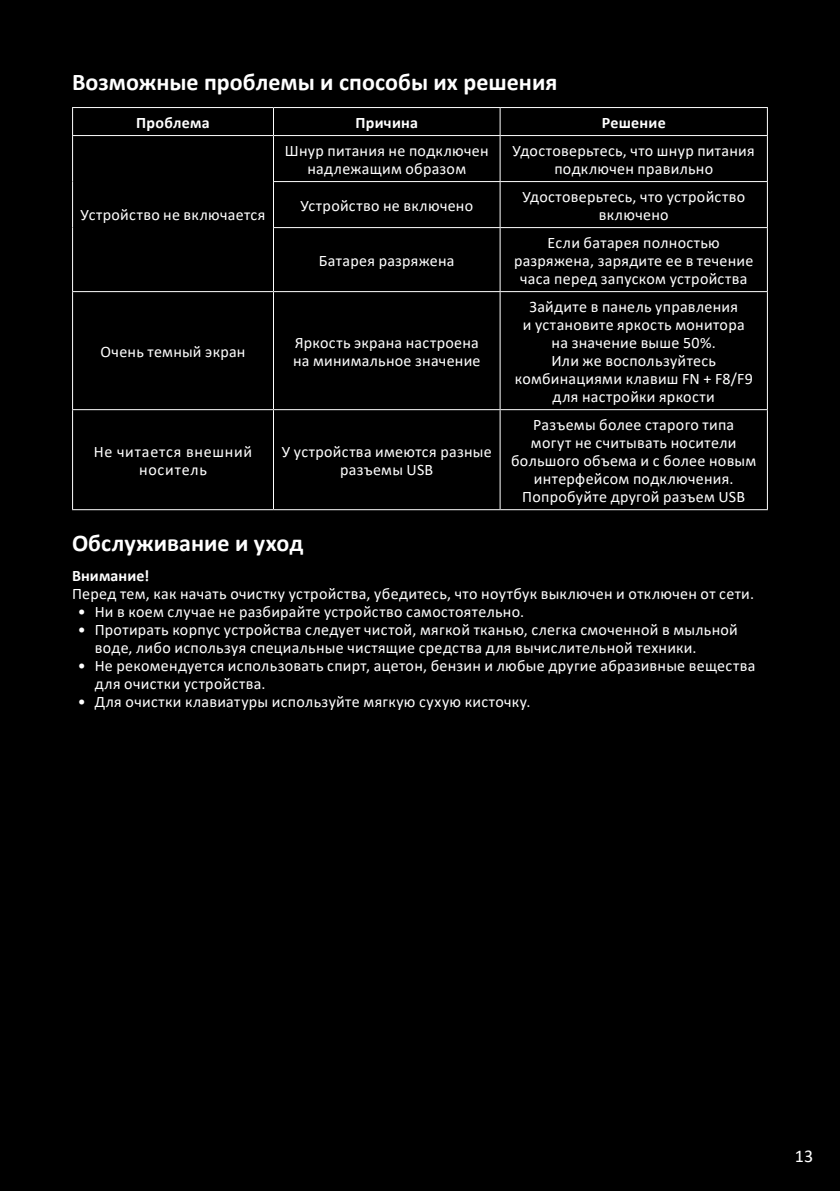
<style>
.page{position:relative;width:840px;height:1191px;background:#fff}
.page>*{position:absolute;margin:0;border:0;box-sizing:border-box;transform-origin:0 0}
.Заголовок{font:700 24px "Calibri";color:#fff}
.t1{font:18px "Calibri";color:#fff}
.Табличный__текст__центр{font:16px/18px "Calibri";letter-spacing:.02em;color:#fff;text-align:center}
.Табличный__заголовки{font:700 16px "Calibri";letter-spacing:.015em;color:#fff}
.Табличный__текст__центр-2{font:16px/18px "Calibri";letter-spacing:.05em;color:#fff;text-align:center}
</style>
<div class="page">
<div style="left:0;top:0;width:839px;height:1191px;background:#000"></div>
<hr style="left:72px;top:107px;width:201px;height:1px;background:#fff">
<svg style="left:72px;top:108px;width:1px;height:27px"></svg>
<hr style="left:273px;top:107px;width:227px;height:1px;background:#fff">
<svg style="left:273px;top:108px;width:1px;height:27px"></svg>
<hr style="left:500px;top:107px;width:267px;height:1px;background:#fff">
<svg style="left:499px;top:108px;width:1px;height:27px"></svg>
<svg style="left:766px;top:108px;width:1px;height:27px"></svg>
<hr style="left:72px;top:135px;width:201px;height:1px;background:#fff">
<hr style="left:72px;top:136px;width:1px;height:46px;background:#fff">
<hr style="left:72px;top:182px;width:1px;height:46px;background:#fff">
<hr style="left:72px;top:228px;width:1px;height:63px;background:#fff">
<hr style="left:273px;top:135px;width:227px;height:1px;background:#fff">
<hr style="left:273px;top:136px;width:1px;height:45px;background:#fff">
<hr style="left:500px;top:135px;width:267px;height:1px;background:#fff">
<hr style="left:499px;top:136px;width:1px;height:45px;background:#fff">
<hr style="left:766px;top:136px;width:1px;height:45px;background:#fff">
<hr style="left:273px;top:181px;width:227px;height:1px;background:#fff">
<hr style="left:273px;top:182px;width:1px;height:45px;background:#fff">
<hr style="left:500px;top:181px;width:267px;height:1px;background:#fff">
<hr style="left:499px;top:182px;width:1px;height:45px;background:#fff">
<hr style="left:766px;top:182px;width:1px;height:45px;background:#fff">
<hr style="left:273px;top:227px;width:227px;height:1px;background:#fff">
<hr style="left:273px;top:228px;width:1px;height:63px;background:#fff">
<hr style="left:500px;top:227px;width:267px;height:1px;background:#fff">
<hr style="left:499px;top:228px;width:1px;height:63px;background:#fff">
<hr style="left:766px;top:228px;width:1px;height:63px;background:#fff">
<hr style="left:72px;top:291px;width:201px;height:1px;background:#fff">
<hr style="left:72px;top:292px;width:1px;height:117px;background:#fff">
<hr style="left:273px;top:291px;width:227px;height:1px;background:#fff">
<hr style="left:273px;top:292px;width:1px;height:117px;background:#fff">
<hr style="left:500px;top:291px;width:267px;height:1px;background:#fff">
<hr style="left:499px;top:292px;width:1px;height:117px;background:#fff">
<hr style="left:766px;top:292px;width:1px;height:117px;background:#fff">
<hr style="left:72px;top:409px;width:201px;height:1px;background:#fff">
<hr style="left:72px;top:410px;width:1px;height:99px;background:#fff">
<hr style="left:273px;top:409px;width:227px;height:1px;background:#fff">
<hr style="left:273px;top:410px;width:1px;height:99px;background:#fff">
<hr style="left:500px;top:409px;width:267px;height:1px;background:#fff">
<hr style="left:499px;top:410px;width:1px;height:99px;background:#fff">
<hr style="left:766px;top:410px;width:1px;height:99px;background:#fff">
<hr style="left:72px;top:509px;width:201px;height:1px;background:#fff">
<hr style="left:273px;top:509px;width:227px;height:1px;background:#fff">
<hr style="left:500px;top:509px;width:267px;height:1px;background:#fff">
<p class="Заголовок" style="left:72px;top:65px;width:486px">Возможные проблемы и способы их решения</p>
<p class="Табличный__заголовки" style="left:136px;top:111px;width:75px">Проблема</p>
<p class="Табличный__заголовки" style="left:355px;top:111px;width:64px">Причина</p>
<p class="Табличный__заголовки" style="left:601px;top:111px;width:65px">Решение</p>
<p class="Табличный__текст__центр" style="left:80px;top:205px;width:186px">Устройство не включается</p>
<p class="Табличный__текст__центр" style="left:285px;top:141px;width:205px">Шнур питания не подключен надлежащим образом</p>
<p class="Табличный__текст__центр" style="left:512px;top:141px;width:243px">Удостоверьтесь, что шнур питания подключен правильно</p>
<p class="Табличный__текст__центр" style="left:300px;top:196px;width:174px">Устройство не включено</p>
<p class="Табличный__текст__центр" style="left:522px;top:187px;width:224px">Удостоверьтесь, что устройство включено</p>
<p class="Табличный__текст__центр" style="left:319px;top:251px;width:137px">Батарея разряжена</p>
<p class="Табличный__текст__центр" style="left:513px;top:233px;width:241px">Если батарея полностью разряжена, зарядите ее в течение часа перед запуском устройства</p>
<p class="Табличный__текст__центр" style="left:100px;top:342px;width:146px">Очень темный экран</p>
<p class="Табличный__текст__центр" style="left:293px;top:333px;width:189px;text-align:left">Яркость экрана настроена на минимальное значение</p>
<p class="Табличный__текст__центр-2" style="left:94px;top:442px;width:160px">Не читается внешний носитель</p>
<p class="Табличный__текст__центр" style="left:282px;top:442px;width:211px">У устройства имеются разные разъемы USB</p>
<p class="Табличный__текст__центр" style="left:522px;top:297px;width:223px">Зайдите в панель управления<br>и установите яркость монитора на значение выше 50%.</p>
<p class="Табличный__текст__центр" style="left:514px;top:351px;width:239px">Или же воспользуйтесь комбинациями клавиш FN + F8/F9 для настройки яркости</p>
<p class="Табличный__текст__центр" style="left:511px;top:415px;width:246px">Разъемы более старого типа могут не считывать носители большого объема и с более новым интерфейсом подключения.<br>Попробуйте другой разъем USB</p>
<p class="Заголовок" style="left:72px;top:526px;width:233px">Обслуживание и уход</p>
<p class="Табличный__заголовки" style="left:72px;top:564px;width:79px">Внимание!</p>
<p class="Табличный__текст__центр" style="left:72px;top:584px;width:680px">Перед тем, как начать очистку устройства, убедитесь, что ноутбук выключен и отключен от сети.</p>
<p class="Табличный__текст__центр" style="left:78px;top:602px;width:445px">• Ни в коем случае не разбирайте устройство самостоятельно.</p>
<p class="Табличный__текст__центр" style="left:95px;top:620px;width:644px;text-align:left;text-indent:-17px">• Протирать корпус устройства следует чистой, мягкой тканью, слегка смоченной в мыльной воде, либо используя специальные чистящие средства для вычислительной техники.</p>
<p class="Табличный__текст__центр" style="left:95px;top:656px;width:661px;text-align:left;text-indent:-17px">• Не рекомендуется использовать спирт, ацетон, бензин и любые другие абразивные вещества для очистки устройства.</p>
<p class="Табличный__текст__центр" style="left:78px;top:692px;width:451px">• Для очистки клавиатуры используйте мягкую сухую кисточку.</p>
<p class="t1" style="left:794px;top:1143px;width:20px">13</p>
</div>
